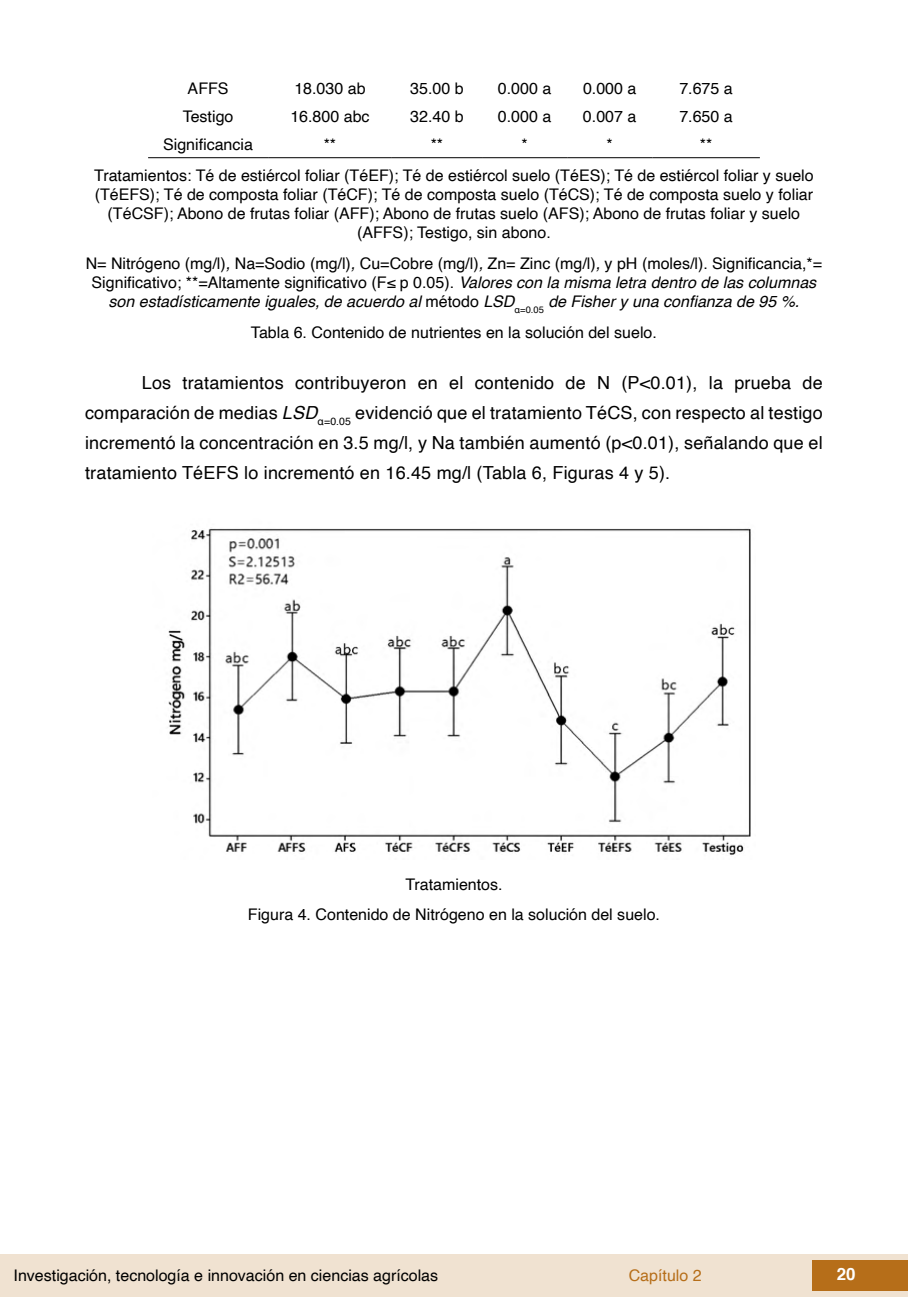
<style>
.page{position:relative;width:908px;height:1304px;background:#fff}
.page>*{position:absolute;margin:0;border:0;box-sizing:border-box;transform-origin:0 0}
.t1{font:18px/30px "Helvetica";letter-spacing:.01em;color:#000;text-align:justify}
.t2{font:700 16.8px "Helvetica";color:#fff}
.t3{font:16px/19.2px "Helvetica";color:#000;text-align:center}
.t4{font:16px "Helvetica";color:#b66e19}
.s1{font-style:italic}
</style>
<div class="page">
<div style="left:0;top:1254px;width:906px;height:43px;background:#f0e2d1"></div>
<div style="left:812px;top:1261px;width:95px;height:30px;background:#b66e19"></div>
<hr style="left:148px;top:157px;width:120px;height:1px;background:#000">
<hr style="left:268px;top:157px;width:123px;height:1px;background:#000">
<hr style="left:391px;top:157px;width:91px;height:1px;background:#000">
<hr style="left:482px;top:157px;width:85px;height:1px;background:#000">
<hr style="left:567px;top:157px;width:85px;height:1px;background:#000">
<hr style="left:652px;top:157px;width:107px;height:1px;background:#000">
<img style="left:168px;top:528px;width:583px;height:327px">
<p class="t3" style="left:187px;top:79px;width:42px">AFFS</p>
<p class="t3" style="left:294px;top:79px;width:73px">18.030 ab</p>
<p class="t3" style="left:410px;top:79px;width:55px">35.00 b</p>
<p class="t3" style="left:497px;top:79px;width:55px">0.000 a</p>
<p class="t3" style="left:582px;top:79px;width:55px">0.000 a</p>
<p class="t3" style="left:679px;top:79px;width:55px">7.675 a</p>
<p class="t3" style="left:183px;top:107px;width:52px">Testigo</p>
<p class="t3" style="left:290px;top:107px;width:81px">16.800 abc</p>
<p class="t3" style="left:410px;top:107px;width:55px">32.40 b</p>
<p class="t3" style="left:497px;top:107px;width:55px">0.000 a</p>
<p class="t3" style="left:582px;top:107px;width:55px">0.007 a</p>
<p class="t3" style="left:679px;top:107px;width:55px">7.650 a</p>
<p class="t3" style="left:163px;top:135px;width:91px">Significancia</p>
<p class="t3" style="left:323px;top:135px;width:14px">**</p>
<p class="t3" style="left:430px;top:135px;width:14px">**</p>
<p class="t3" style="left:521px;top:135px;width:8px">*</p>
<p class="t3" style="left:606px;top:135px;width:8px">*</p>
<p class="t3" style="left:94px;top:129px;width:720px;line-height:31px;text-align:left;text-indent:605px">**<br>Tratamientos: Té de estiércol foliar (TéEF); Té de estiércol suelo (TéES); Té de estiércol foliar y suelo</p>
<p class="t3" style="left:95px;top:185px;width:719px">(TéEFS); Té de composta foliar (TéCF); Té de composta suelo (TéCS); Té de composta suelo y foliar (TéCSF); Abono de frutas foliar (AFF); Abono de frutas suelo (AFS); Abono de frutas foliar y suelo (AFFS); Testigo, sin abono.</p>
<p class="t3" style="left:86px;top:254px;width:737px">N= Nitrógeno (mg/l)<span class="s1">,</span> Na=Sodio (mg/l)<span class="s1">,</span> Cu=Cobre (mg/l)<span class="s1">,</span> Zn= Zinc (mg/l)<span class="s1">,</span> y pH (moles/l). Significancia,*=<br>Significativo; **=Altamente significativo (F≤ p 0.05). <span class="s1">Valores con la misma letra dentro de las columnas son estadísticamente iguales, de acuerdo al</span> método <span class="s1">LSD</span><sub>α=0.05</sub> <span class="s1">de Fisher y una confianza de 95 %.</span></p>
<p class="t3" style="left:251px;top:323px;width:407px">Tabla 6. Contenido de nutrientes en la solución del suelo.</p>
<p class="t1" style="left:85px;top:369px;width:738px;text-indent:57px">Los tratamientos contribuyeron en el contenido de N (P&lt;0.01), la prueba de comparación de medias <span class="s1">LSD</span><sub>α=0.05</sub> evidenció que el tratamiento TéCS, con respecto al testigo incrementó la concentración en 3.5 mg/l, y Na también aumentó (p&lt;0.01), señalando que el tratamiento TéEFS lo incrementó en 16.45 mg/l (Tabla 6, Figuras 4 y 5).</p>
<p class="t3" style="left:248px;top:869px;width:413px;line-height:30.6px">Tratamientos.<br>Figura 4. Contenido de Nitrógeno en la solución del suelo.</p>
<p class="t3" style="left:14px;top:1266px;width:426px">Investigación, tecnología e innovación en ciencias agrícolas</p>
<p class="t4" style="left:628px;top:1263px;width:74px">Capítulo 2</p>
<p class="t2" style="left:836px;top:1261px;width:20px">20</p>
</div>
